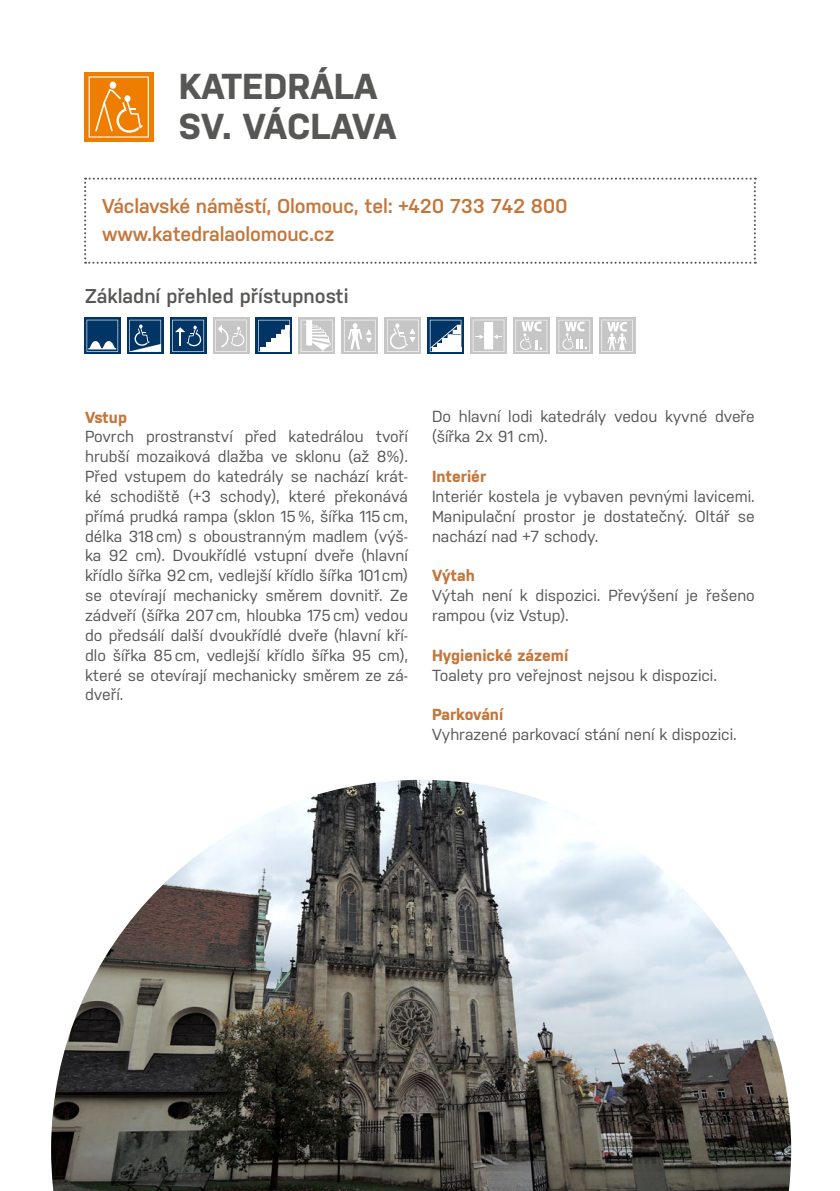
<style>
.page{position:relative;width:840px;height:1191px;background:#fff}
.page>*{position:absolute;margin:0;border:0;box-sizing:border-box;transform-origin:0 0}
.t1{font:700 36px/40px "Nudista";color:#575756}
.t2{font:600 20px/28px "Nudista";letter-spacing:-.01em;color:#c4763b}
.t3{font:600 20px "Nudista";color:#575756}
.t4{font:16px/19.8px "Nudista";color:#575756;text-align:justify}
.t5{font:700 16px "Nudista";color:#c4763b}
</style>
<div class="page">
<svg style="left:84px;top:178px;width:671px;height:86px"></svg>
<div style="left:84px;top:72px;width:69px;height:69px;background:#ef7d00"></div>
<svg style="left:89px;top:76px;width:60px;height:62px"></svg>
<img style="left:51px;top:780px;width:739px;height:411px">
<svg style="left:84px;top:317px;width:37px;height:37px"></svg>
<svg style="left:87px;top:320px;width:31px;height:32px"></svg>
<svg style="left:127px;top:317px;width:36px;height:37px"></svg>
<svg style="left:129px;top:320px;width:32px;height:32px"></svg>
<svg style="left:170px;top:317px;width:36px;height:37px"></svg>
<svg style="left:213px;top:317px;width:36px;height:37px"></svg>
<svg style="left:215px;top:320px;width:32px;height:32px"></svg>
<svg style="left:255px;top:317px;width:37px;height:37px"></svg>
<svg style="left:258px;top:320px;width:31px;height:32px"></svg>
<svg style="left:298px;top:317px;width:37px;height:37px"></svg>
<svg style="left:300px;top:320px;width:32px;height:32px"></svg>
<div style="left:341px;top:317px;width:37px;height:37px;background:#c6c6c6"></div>
<svg style="left:344px;top:320px;width:31px;height:32px"></svg>
<svg style="left:384px;top:317px;width:37px;height:37px"></svg>
<svg style="left:387px;top:320px;width:31px;height:32px"></svg>
<svg style="left:427px;top:317px;width:37px;height:37px"></svg>
<div style="left:470px;top:317px;width:36px;height:37px;background:linear-gradient(to right,#d4d4d4,#d9d9d9)"></div>
<svg style="left:472px;top:320px;width:32px;height:32px"></svg>
<div style="left:512px;top:317px;width:37px;height:37px;background:#c6c6c6"></div>
<svg style="left:515px;top:320px;width:32px;height:32px"></svg>
<div style="left:555px;top:317px;width:37px;height:37px;background:#c6c6c6"></div>
<svg style="left:558px;top:320px;width:31px;height:32px"></svg>
<svg style="left:599px;top:317px;width:36px;height:37px"></svg>
<h1 class="t1" style="left:179px;top:63px;width:219px">KATEDRÁLA<br>SV. VÁCLAVA</h1>
<p class="t2" style="left:102px;top:191px;width:467px">Václavské náměstí, Olomouc, tel: +420 733 742 800 www.katedralaolomouc.cz</p>
<p class="t3" style="left:85px;top:281px;width:265px">Základní přehled přístupnosti</p>
<p class="t5" style="left:85px;top:405px;width:43px">Vstup</p>
<p class="t4" style="left:85px;top:425px;width:324px">Povrch prostranství před katedrálou tvoří hrubší mozaiková dlažba ve sklonu (až 8%).<br>Před vstupem do katedrály se nachází krát&shy;ké schodiště (+3 schody), které překonává přímá prudká rampa (sklon 15%, šířka 115cm, délka 318cm) s oboustranným madlem (výš&shy;ka 92 cm). Dvoukřídlé vstupní dveře (hlavní křídlo šířka 92cm, vedlejší křídlo šířka 101cm) se otevírají mechanicky směrem dovnitř. Ze zádveří (šířka 207cm, hloubka 175cm) vedou do předsálí další dvoukřídlé dveře (hlavní kří&shy;dlo šířka 85cm, vedlejší křídlo šířka 95 cm), které se otevírají mechanicky směrem ze zá&shy;dveří.</p>
<p class="t4" style="left:432px;top:406px;width:324px">Do hlavní lodi katedrály vedou kyvné dveře (šířka 2x 91 cm).</p>
<p class="t5" style="left:432px;top:464px;width:55px">Interiér</p>
<p class="t4" style="left:432px;top:485px;width:324px">Interiér kostela je vybaven pevnými lavicemi.<br>Manipulační prostor je dostatečný. Oltář se nachází nad +7 schody.</p>
<p class="t5" style="left:432px;top:564px;width:45px">Výtah</p>
<p class="t4" style="left:432px;top:584px;width:324px">Výtah není k dispozici. Převýšení je řešeno rampou (viz Vstup).</p>
<p class="t5" style="left:432px;top:643px;width:138px">Hygienické zázemí</p>
<p class="t4" style="left:432px;top:663px;width:286px">Toalety pro veřejnost nejsou k dispozici.</p>
<p class="t5" style="left:432px;top:703px;width:73px">Parkování</p>
<p class="t4" style="left:432px;top:723px;width:306px">Vyhrazené parkovací stání není k dispozici.</p>
</div>
